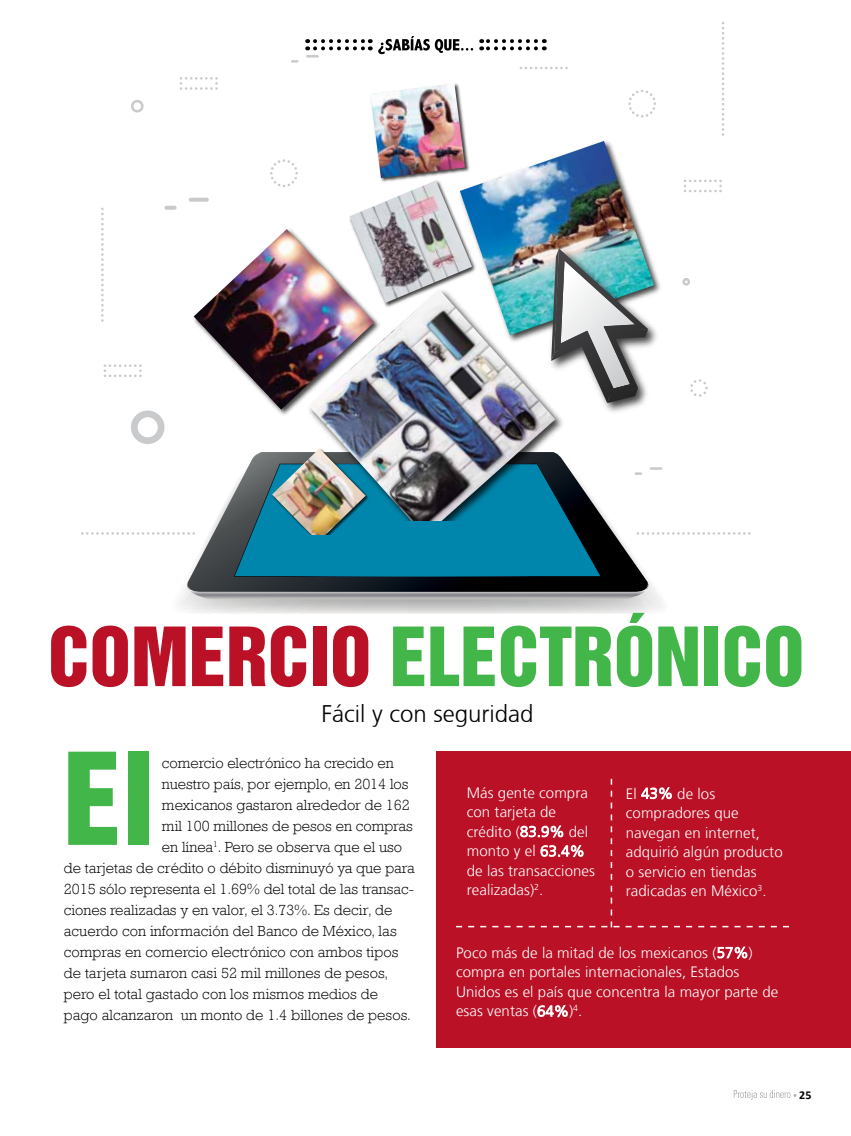
<style>
.page{position:relative;width:851px;height:1136px;background:#fff}
.page>*{position:absolute;margin:0;border:0;box-sizing:border-box;transform-origin:0 0}
.t1{font:116.55px "Helvetica Inserat LT Std";color:#43b649}
.t2{font:74.55px "Helvetica Inserat LT Std";color:#43b649}
.t3{font:300 24px "Frutiger CE";color:#000}
.t4{font:300 15px "Rockwell";color:#000}
.t5{font:300 15px/19.5px "Frutiger LT";letter-spacing:.005em;color:#fff}
.t6{font:700 12px "Calibri";color:#000}
.s1{color:#ba1126}
</style>
<div class="page">
<div style="left:436px;top:751px;width:414px;height:296px;background:#ba1126"></div>
<svg style="left:172px;top:468px;width:496px;height:146px"></svg>
<svg style="left:180px;top:582px;width:475px;height:17px;background:#aaa9ac"></svg>
<svg style="left:184px;top:453px;width:467px;height:139px"></svg>
<svg style="left:234px;top:463px;width:367px;height:113px;background:#227891"></svg>
<img style="left:194px;top:229px;width:144px;height:180px">
<img style="left:478px;top:141px;width:167px;height:137px">
<img style="left:472px;top:187px;width:6px;height:85px">
<img style="left:349px;top:187px;width:123px;height:91px">
<img style="left:380px;top:134px;width:113px;height:53px">
<img style="left:370px;top:83px;width:95px;height:95px">
<img style="left:259px;top:452px;width:120px;height:104px">
<img style="left:272px;top:452px;width:25px;height:84px">
<img style="left:297px;top:278px;width:276px;height:276px">
<img style="left:308px;top:289px;width:247px;height:233px">
<img style="left:545px;top:242px;width:116px;height:176px">
<svg style="left:551px;top:248px;width:97px;height:155px"></svg>
<svg style="left:636px;top:532px;width:114px;height:2px"></svg>
<svg style="left:81px;top:532px;width:114px;height:2px"></svg>
<svg style="left:101px;top:208px;width:3px;height:114px"></svg>
<svg style="left:722px;top:22px;width:2px;height:114px"></svg>
<svg style="left:520px;top:67px;width:47px;height:2px"></svg>
<svg style="left:684px;top:179px;width:37px;height:13px"></svg>
<svg style="left:291px;top:60px;width:7px;height:3px"></svg>
<svg style="left:634px;top:472px;width:8px;height:3px"></svg>
<svg style="left:649px;top:467px;width:13px;height:3px"></svg>
<svg style="left:270px;top:159px;width:28px;height:28px"></svg>
<svg style="left:690px;top:379px;width:17px;height:18px"></svg>
<svg style="left:131px;top:100px;width:12px;height:12px"></svg>
<svg style="left:131px;top:410px;width:33px;height:34px"></svg>
<svg style="left:682px;top:278px;width:8px;height:7px"></svg>
<svg style="left:164px;top:206px;width:12px;height:4px"></svg>
<svg style="left:189px;top:198px;width:20px;height:4px"></svg>
<svg style="left:180px;top:77px;width:38px;height:13px"></svg>
<svg style="left:104px;top:364px;width:38px;height:13px"></svg>
<svg style="left:628px;top:90px;width:28px;height:28px"></svg>
<div style="left:398px;top:521px;width:59px;height:10px;background:#0086ac"></div>
<div style="left:292px;top:535px;width:59px;height:10px;background:#0086ac"></div>
<svg style="left:717px;top:946px;width:30px;height:12px"></svg>
<svg style="left:537px;top:1005px;width:31px;height:12px"></svg>
<svg style="left:456px;top:778px;width:332px;height:149px"></svg>
<svg style="left:733px;top:1090px;width:63px;height:9px"></svg>
<svg style="left:306px;top:39px;width:65px;height:19px"></svg>
<svg style="left:481px;top:39px;width:55px;height:11px"></svg>
<svg style="left:378px;top:36px;width:95px;height:18px"></svg>
<h2 class="t2" style="left:48px;top:612px;width:757px"><span class="s1">COMERCIO</span> ELECTRÓNICO</h2>
<h3 class="t3" style="left:321px;top:699px;width:214px">Fácil y con seguridad</h3>
<h1 class="t1" style="left:63px;top:729px;width:92px">El</h1>
<p class="t4" style="left:162px;top:754px;width:233px">comercio electrónico ha crecido en</p>
<p class="t4" style="left:162px;top:775px;width:248px">nuestro país, por ejemplo, en 2014 los</p>
<p class="t4" style="left:162px;top:796px;width:249px">mexicanos gastaron alrededor de 162</p>
<p class="t4" style="left:162px;top:817px;width:252px">mil 100 millones de pesos en compras</p>
<p class="t4" style="left:162px;top:838px;width:242px">en línea<sup>1</sup>. Pero se observa que el uso</p>
<p class="t4" style="left:64px;top:859px;width:352px">de tarjetas de crédito o débito disminuyó ya que para</p>
<p class="t4" style="left:64px;top:880px;width:351px">2015 sólo representa el 1.69% del total de las transac-</p>
<p class="t4" style="left:64px;top:901px;width:330px">ciones realizadas y en valor, el 3.73%. Es decir, de</p>
<p class="t4" style="left:64px;top:922px;width:334px">acuerdo con información del Banco de México, las</p>
<p class="t4" style="left:64px;top:943px;width:336px">compras en comercio electrónico con ambos tipos</p>
<p class="t4" style="left:64px;top:964px;width:326px">de tarjeta sumaron casi 52 mil millones de pesos,</p>
<p class="t4" style="left:64px;top:985px;width:316px">pero el total gastado con los mismos medios de</p>
<p class="t4" style="left:64px;top:1006px;width:348px">pago alcanzaron un monto de 1.4 billones de pesos.</p>
<p class="t5" style="left:466px;top:783px;width:130px">Más gente compra con tarjeta de crédito (83.9% del monto y el 63.4% de las transacciones realizadas)<sup>2</sup>.</p>
<p class="t5" style="left:625px;top:783px;width:158px">El 43% de los compradores que navegan en internet, adquirió algún producto o servicio en tiendas radicadas en México<sup>3</sup>.</p>
<p class="t5" style="left:456px;top:943px;width:323px">Poco más de la mitad de los mexicanos (57%) compra en portales internacionales, Estados Unidos es el país que concentra la mayor parte de esas ventas (64%)<sup>4</sup>.</p>
<p class="t6" style="left:799px;top:1086px;width:14px">25</p>
</div>
